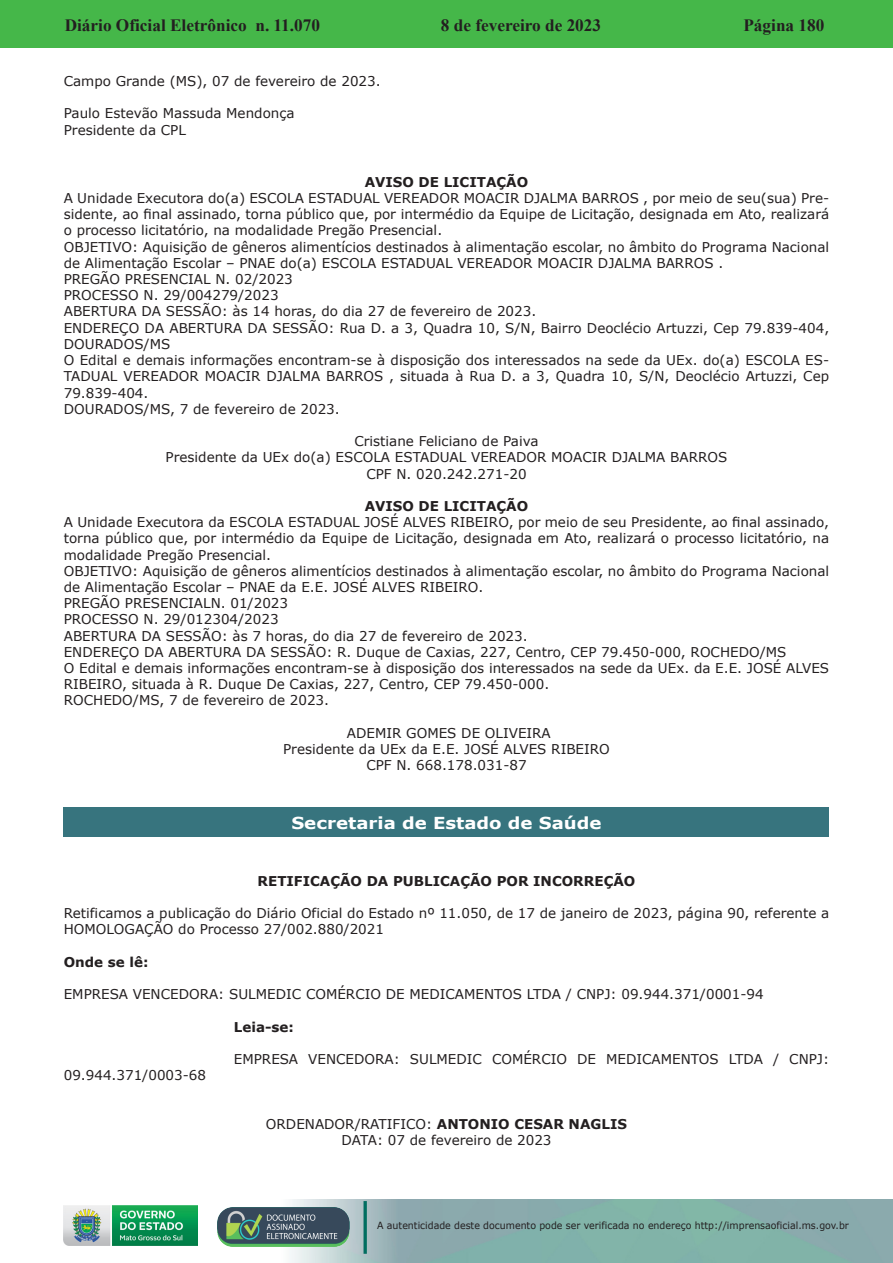
<style>
.page{position:relative;width:893px;height:1263px;background:#fff}
.page>*{position:absolute;margin:0;border:0;box-sizing:border-box;transform-origin:0 0}
.t1{font:700 17.25px "Times New Roman";color:#231f20}
.Atos_de_Licitações_S{font:700 16.5px "Verdana";color:#fff;scale:1.1 1}
.Normal_wrd_25{font:13.5px/16.2px "Verdana";color:#231f20}
.Normal_wrd_25-2{font:700 13.5px "Verdana";color:#231f20}
.Padrão{font:13.5px "Verdana";color:#231f20}
.Padrão-2{font:700 13.5px "Verdana";color:#231f20}
.t2{font:9.9px "Verdana";color:#231f20;scale:.95 1}
.s1{font-weight:700}
</style>
<div class="page">
<div style="left:0;top:0;width:893px;height:48px;background:#45b749"></div>
<img style="left:63px;top:1199px;width:830px;height:64px">
<img style="left:364px;top:1202px;width:2px;height:51px">
<img style="left:218px;top:1207px;width:132px;height:39px">
<img style="left:64px;top:1205px;width:134px;height:41px">
<div style="left:64px;top:807px;width:765px;height:30px;background:#37747e"></div>
<p class="t1" style="left:65px;top:13px;width:257px">Diário Oficial Eletrônico n. 11.070</p>
<p class="t1" style="left:441px;top:13px;width:162px">8 de fevereiro de 2023</p>
<p class="t1" style="left:743px;top:13px;width:82px">Página 180</p>
<p class="Normal_wrd_25" style="left:64px;top:73px;width:318px">Campo Grande (MS), 07 de fevereiro de 2023.</p>
<p class="Normal_wrd_25" style="left:64px;top:105px;width:232px">Paulo Estevão Massuda Mendonça</p>
<p class="Normal_wrd_25" style="left:64px;top:122px;width:124px">Presidente da CPL</p>
<p class="Normal_wrd_25-2" style="left:365px;top:172px;width:165px">AVISO DE LICITAÇÃO</p>
<p class="Normal_wrd_25" style="left:64px;top:190px;width:767px;text-align:justify">A Unidade Executora do(a) ESCOLA ESTADUAL VEREADOR MOACIR DJALMA BARROS , por meio de seu(sua) Pre&shy;sidente, ao final assinado, torna público que, por intermédio da Equipe de Licitação, designada em Ato, realizará o processo licitatório, na modalidade Pregão Presencial.</p>
<p class="Normal_wrd_25" style="left:64px;top:239px;width:767px">OBJETIVO: Aquisição de gêneros alimentícios destinados à alimentação escolar, no âmbito do Programa Nacional de Alimentação Escolar – PNAE do(a) ESCOLA ESTADUAL VEREADOR MOACIR DJALMA BARROS .</p>
<p class="Normal_wrd_25" style="left:64px;top:271px;width:231px">PREGÃO PRESENCIAL N. 02/2023</p>
<p class="Normal_wrd_25" style="left:64px;top:287px;width:216px">PROCESSO N. 29/004279/2023</p>
<p class="Normal_wrd_25" style="left:64px;top:303px;width:474px">ABERTURA DA SESSÃO: às 14 horas, do dia 27 de fevereiro de 2023.</p>
<p class="Normal_wrd_25" style="left:64px;top:320px;width:767px">ENDEREÇO DA ABERTURA DA SESSÃO: Rua D. a 3, Quadra 10, S/N, Bairro Deoclécio Artuzzi, Cep 79.839-404,<br>DOURADOS/MS</p>
<p class="Normal_wrd_25" style="left:64px;top:352px;width:767px;text-align:justify">O Edital e demais informações encontram-se à disposição dos interessados na sede da UEx. do(a) ESCOLA ES-TADUAL VEREADOR MOACIR DJALMA BARROS , situada à Rua D. a 3, Quadra 10, S/N, Deoclécio Artuzzi, Cep 79.839-404.</p>
<p class="Normal_wrd_25" style="left:64px;top:401px;width:277px">DOURADOS/MS, 7 de fevereiro de 2023.</p>
<p class="Normal_wrd_25" style="left:354px;top:433px;width:186px">Cristiane Feliciano de Paiva</p>
<p class="Normal_wrd_25" style="left:166px;top:449px;width:563px">Presidente da UEx do(a) ESCOLA ESTADUAL VEREADOR MOACIR DJALMA BARROS</p>
<p class="Normal_wrd_25" style="left:366px;top:465px;width:162px">CPF N. 020.242.271-20</p>
<p class="Normal_wrd_25-2" style="left:365px;top:496px;width:165px">AVISO DE LICITAÇÃO</p>
<p class="Normal_wrd_25" style="left:64px;top:514px;width:767px;text-align:justify">A Unidade Executora da ESCOLA ESTADUAL JOSÉ ALVES RIBEIRO, por meio de seu Presidente, ao final assinado, torna público que, por intermédio da Equipe de Licitação, designada em Ato, realizará o processo licitatório, na modalidade Pregão Presencial.</p>
<p class="Normal_wrd_25" style="left:64px;top:563px;width:767px">OBJETIVO: Aquisição de gêneros alimentícios destinados à alimentação escolar, no âmbito do Programa Nacional de Alimentação Escolar – PNAE da E.E. JOSÉ ALVES RIBEIRO.</p>
<p class="Normal_wrd_25" style="left:64px;top:595px;width:226px">PREGÃO PRESENCIALN. 01/2023</p>
<p class="Normal_wrd_25" style="left:64px;top:611px;width:216px">PROCESSO N. 29/012304/2023</p>
<p class="Normal_wrd_25" style="left:64px;top:627px;width:465px">ABERTURA DA SESSÃO: às 7 horas, do dia 27 de fevereiro de 2023.</p>
<p class="Normal_wrd_25" style="left:64px;top:644px;width:724px">ENDEREÇO DA ABERTURA DA SESSÃO: R. Duque de Caxias, 227, Centro, CEP 79.450-000, ROCHEDO/MS</p>
<p class="Normal_wrd_25" style="left:64px;top:660px;width:767px">O Edital e demais informações encontram-se à disposição dos interessados na sede da UEx. da E.E. JOSÉ ALVES<br>RIBEIRO, situada à R. Duque De Caxias, 227, Centro, CEP 79.450-000.</p>
<p class="Normal_wrd_25" style="left:64px;top:692px;width:267px">ROCHEDO/MS, 7 de fevereiro de 2023.</p>
<p class="Normal_wrd_25" style="left:347px;top:725px;width:205px">ADEMIR GOMES DE OLIVEIRA</p>
<p class="Normal_wrd_25" style="left:283px;top:741px;width:328px">Presidente da UEx da E.E. JOSÉ ALVES RIBEIRO</p>
<p class="Normal_wrd_25" style="left:366px;top:757px;width:162px">CPF N. 668.178.031-87</p>
<p class="Atos_de_Licitações_S" style="left:291px;top:811px;width:283px">Secretaria de Estado de Saúde</p>
<p class="Normal_wrd_25-2" style="left:258px;top:871px;width:379px">RETIFICAÇÃO DA PUBLICAÇÃO POR INCORREÇÃO</p>
<p class="Normal_wrd_25" style="left:64px;top:905px;width:767px">Retificamos a publicação do Diário Oficial do Estado nº 11.050, de 17 de janeiro de 2023, página 90, referente a<br>HOMOLOGAÇÃO do Processo 27/002.880/2021</p>
<p class="Normal_wrd_25-2" style="left:64px;top:952px;width:86px">Onde se lê:</p>
<p class="Normal_wrd_25" style="left:64px;top:986px;width:701px">EMPRESA VENCEDORA: SULMEDIC COMÉRCIO DE MEDICAMENTOS LTDA / CNPJ: 09.944.371/0001-94</p>
<p class="Padrão-2" style="left:234px;top:1017px;width:62px">Leia-se:</p>
<p class="Padrão" style="left:234px;top:1050px;width:597px">EMPRESA VENCEDORA: SULMEDIC COMÉRCIO DE MEDICAMENTOS LTDA / CNPJ:</p>
<p class="Padrão" style="left:64px;top:1066px;width:144px">09.944.371/0003-68</p>
<p class="Normal_wrd_25" style="left:266px;top:1115px;width:363px">ORDENADOR/RATIFICO: <span class="s1">ANTONIO CESAR NAGLIS</span></p>
<p class="Normal_wrd_25" style="left:341px;top:1132px;width:212px">DATA: 07 de fevereiro de 2023</p>
<p class="t2" style="left:377px;top:1219px;width:498px">A autenticidade deste documento pode ser verificada no endereço http://imprensaoficial.ms.gov.br</p>
</div>
